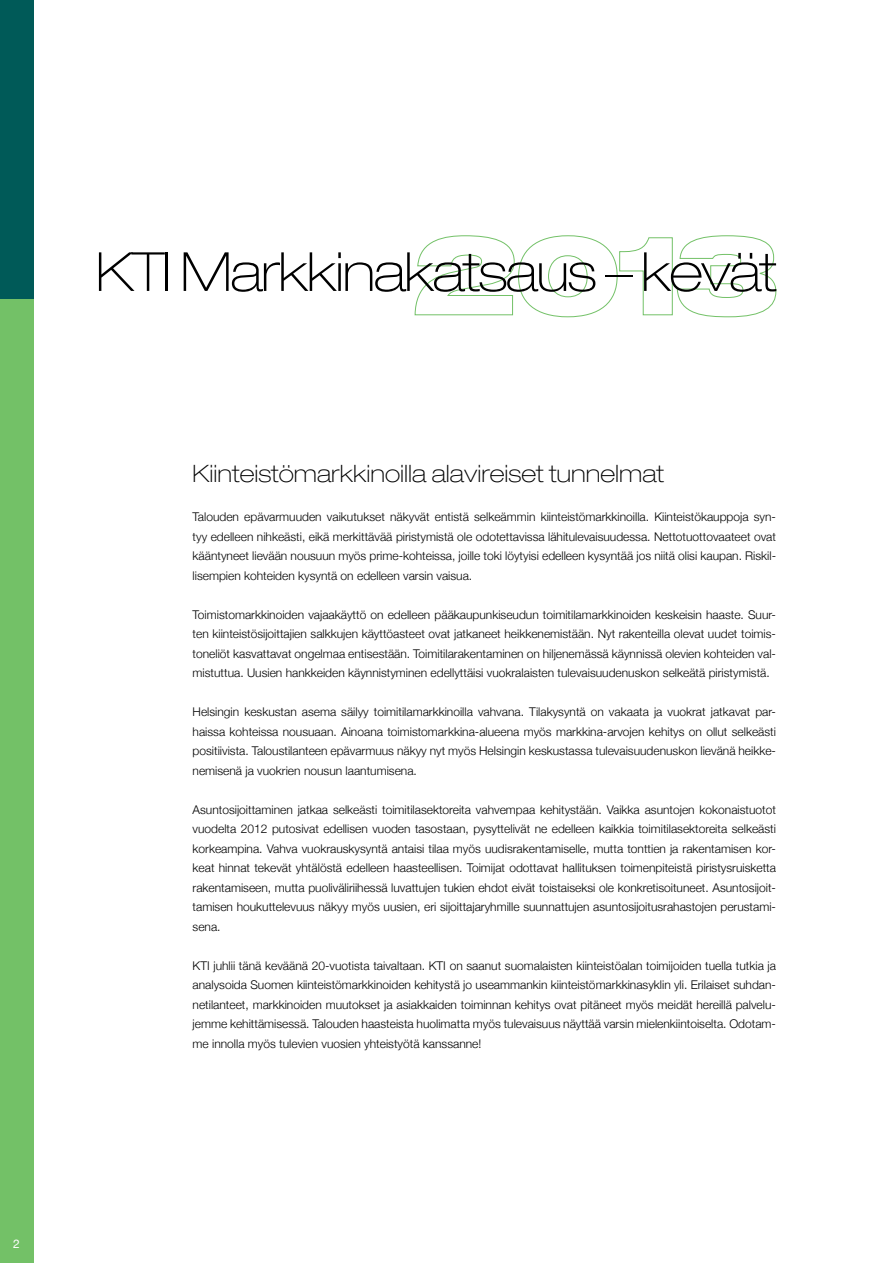
<style>
.page{position:relative;width:893px;height:1263px;background:#fff}
.page>*{position:absolute;margin:0;border:0;box-sizing:border-box;transform-origin:0 0}
.t1{font:100 expanded 54px "Helvetica Neue";letter-spacing:-.03em;color:#000}
.t2{font:100 expanded 24px "Helvetica Neue";color:#000}
.t3{font:300 12px/19.5px "Helvetica Neue";color:#000;text-align:justify}
.t4{font:12px "Helvetica Neue";color:#fff}
</style>
<div class="page">
<svg style="left:414px;top:235px;width:362px;height:82px"></svg>
<div style="left:0;top:0;width:33px;height:1263px;background:#73c167"></div>
<div style="left:0;top:0;width:33px;height:298px;background:#005a58"></div>
<p class="t4" style="left:13px;top:1236px;width:8px">2</p>
<h1 class="t1" style="left:96px;top:240px;width:682px">KTI Markkinakatsaus – kevät</h1>
<h2 class="t2" style="left:193px;top:459px;width:473px">Kiinteistömarkkinoilla alavireiset tunnelmat</h2>
<p class="t3" style="left:193px;top:507px;width:585px">Talouden epävarmuuden vaikutukset näkyvät entistä selkeämmin kiinteistömarkkinoilla. Kiinteistökauppoja syn&shy;tyy edelleen nihkeästi, eikä merkittävää piristymistä ole odotettavissa lähitulevaisuudessa. Nettotuottovaateet ovat kääntyneet lievään nousuun myös prime-kohteissa, joille toki löytyisi edelleen kysyntää jos niitä olisi kaupan. Riskil&shy;lisempien kohteiden kysyntä on edelleen varsin vaisua.</p>
<p class="t3" style="left:193px;top:604px;width:585px">Toimistomarkkinoiden vajaakäyttö on edelleen pääkaupunkiseudun toimitilamarkkinoiden keskeisin haaste. Suur&shy;ten kiinteistösijoittajien salkkujen käyttöasteet ovat jatkaneet heikkenemistään. Nyt rakenteilla olevat uudet toimis&shy;toneliöt kasvattavat ongelmaa entisestään. Toimitilarakentaminen on hiljenemässä käynnissä olevien kohteiden val&shy;mistuttua. Uusien hankkeiden käynnistyminen edellyttäisi vuokralaisten tulevaisuudenuskon selkeätä piristymistä.</p>
<p class="t3" style="left:193px;top:702px;width:585px">Helsingin keskustan asema säilyy toimitilamarkkinoilla vahvana. Tilakysyntä on vakaata ja vuokrat jatkavat par&shy;haissa kohteissa nousuaan. Ainoana toimistomarkkina-alueena myös markkina-arvojen kehitys on ollut selkeästi positiivista. Taloustilanteen epävarmuus näkyy nyt myös Helsingin keskustassa tulevaisuudenuskon lievänä heikke&shy;nemisenä ja vuokrien nousun laantumisena.</p>
<p class="t3" style="left:193px;top:799px;width:585px">Asuntosijoittaminen jatkaa selkeästi toimitilasektoreita vahvempaa kehitystään. Vaikka asuntojen kokonaistuotot vuodelta 2012 putosivat edellisen vuoden tasostaan, pysyttelivät ne edelleen kaikkia toimitilasektoreita selkeästi korkeampina. Vahva vuokrauskysyntä antaisi tilaa myös uudisrakentamiselle, mutta tonttien ja rakentamisen kor&shy;keat hinnat tekevät yhtälöstä edelleen haasteellisen. Toimijat odottavat hallituksen toimenpiteistä piristysruisketta rakentamiseen, mutta puoliväliriihessä luvattujen tukien ehdot eivät toistaiseksi ole konkretisoituneet. Asuntosijoit&shy;tamisen houkuttelevuus näkyy myös uusien, eri sijoittajaryhmille suunnattujen asuntosijoitusrahastojen perustami&shy;sena.</p>
<p class="t3" style="left:193px;top:955px;width:585px">KTI juhlii tänä keväänä 20-vuotista taivaltaan. KTI on saanut suomalaisten kiinteistöalan toimijoiden tuella tutkia ja analysoida Suomen kiinteistömarkkinoiden kehitystä jo useammankin kiinteistömarkkinasyklin yli. Erilaiset suhdan&shy;netilanteet, markkinoiden muutokset ja asiakkaiden toiminnan kehitys ovat pitäneet myös meidät hereillä palvelu&shy;jemme kehittämisessä. Talouden haasteista huolimatta myös tulevaisuus näyttää varsin mielenkiintoiselta. Odotam&shy;me innolla myös tulevien vuosien yhteistyötä kanssanne!</p>
</div>
